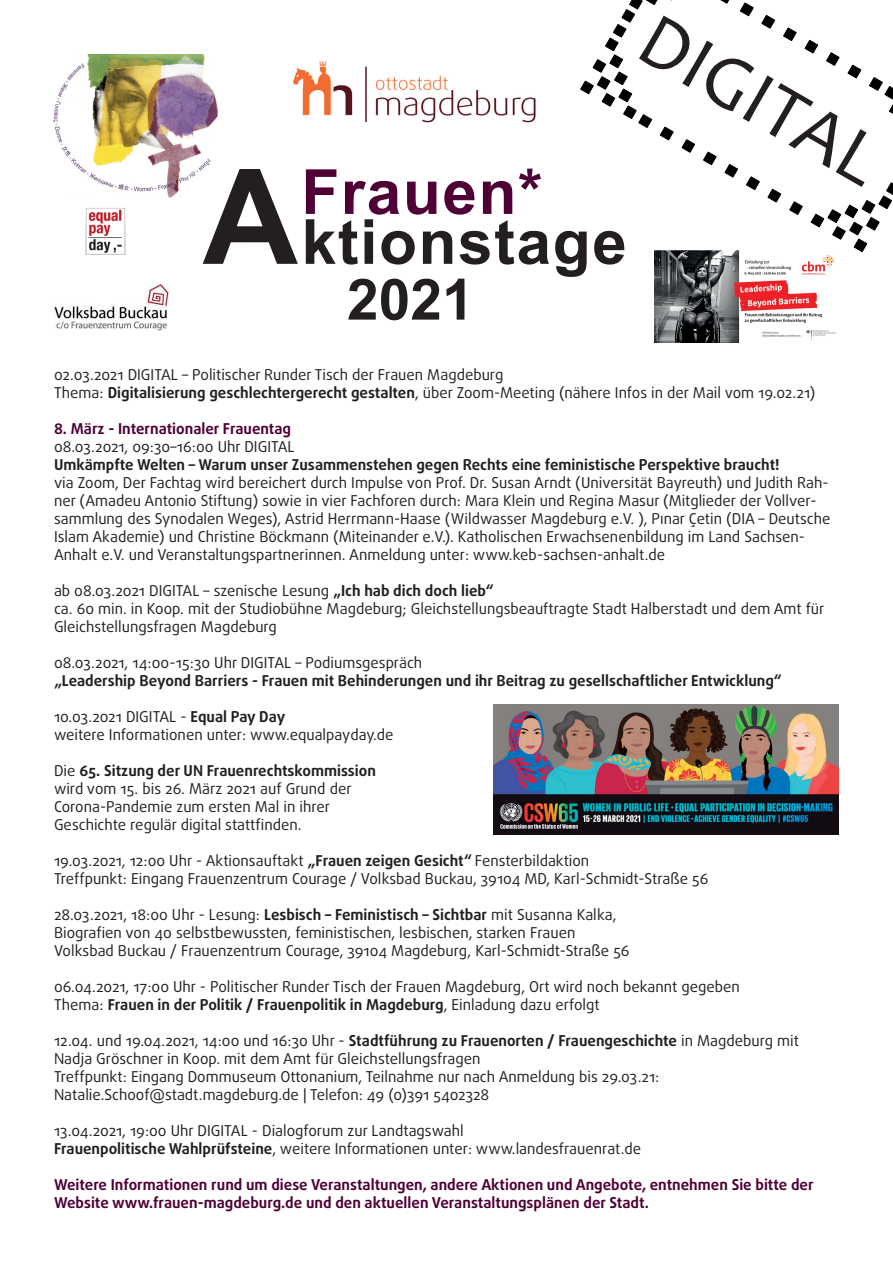
<style>
.page{position:relative;width:893px;height:1263px;background:#fff}
.page>*{position:absolute;margin:0;border:0;box-sizing:border-box;transform-origin:0 0}
.t1{font:77.7px "Candara";color:#231f20}
.t2{font:700 62.25px "Arial";letter-spacing:.025em;color:#231f20}
.t3{font:700 62.25px "Arial";letter-spacing:.025em;color:#4f0136}
.t4{font:700 57px "Arial";color:#231f20}
.t5{font:15px/18px "Daxline OT";color:#231f20}
.t6{font:700 15px "Daxline OT";color:#231f20}
.t7{font:700 15px/18px "Daxline OT";color:#4f0136}
.s1{font-size:132.45px}
.s2{font-weight:700}
.s3{font-weight:400}
</style>
<div class="page">
<img style="left:54px;top:54px;width:164px;height:144px">
<svg style="left:580px;top:0;width:313px;height:252px"></svg>
<img style="left:54px;top:283px;width:115px;height:48px">
<img style="left:292px;top:61px;width:244px;height:62px">
<img style="left:85px;top:208px;width:40px;height:46px">
<img style="left:494px;top:704px;width:345px;height:131px">
<img style="left:654px;top:251px;width:185px;height:92px">
<p class="t3" style="left:301px;top:148px;width:242px">Frauen*</p>
<p class="t2" style="left:203px;top:198px;width:426px"><span class="s1">A</span>ktionstage</p>
<p class="t4" style="left:347px;top:259px;width:128px">2021</p>
<p class="t1" style="left:670px;top:-9px;width:267px;rotate:30deg">DIGITAL</p>
<p class="t5" style="left:54px;top:365px;width:451px">02.03.2021 DIGITAL – Politischer Runder Tisch der Frauen Magdeburg</p>
<p class="t5" style="left:54px;top:383px;width:763px">Thema: <span class="s2">Digitalisierung geschlechtergerecht gestalten</span>, über Zoom-Meeting (nähere Infos in der Mail vom 19.02.21)</p>
<p class="t7" style="left:54px;top:419px;width:239px">8. März - Internationaler Frauentag</p>
<p class="t5" style="left:54px;top:437px;width:242px">08.03.2021, 09:30–16:00 Uhr DIGITAL</p>
<p class="t6" style="left:54px;top:454px;width:727px">Umkämpfte Welten – Warum unser Zusammenstehen gegen Rechts eine feministische Perspektive braucht!</p>
<p class="t5" style="left:54px;top:473px;width:778px">via Zoom, Der Fachtag wird bereichert durch Impulse von Prof. Dr. Susan Arndt (Universität Bayreuth) und Judith Rah&shy;ner (Amadeu Antonio Stiftung) sowie in vier Fachforen durch: Mara Klein und Regina Masur (Mitglieder der Vollver&shy;sammlung des Synodalen Weges), Astrid Herrmann-Haase (Wildwasser Magdeburg e.V. ), Pınar Çetin (DIA – Deutsche Islam Akademie) und Christine Böckmann (Miteinander e.V.). Katholischen Erwachsenenbildung im Land Sachsen-Anhalt e.V. und Veranstaltungspartnerinnen. Anmeldung unter: www.keb-sachsen-anhalt.de</p>
<p class="t5" style="left:54px;top:581px;width:441px">ab 08.03.2021 DIGITAL – szenische Lesung <span class="s2">„Ich hab dich doch lieb“</span></p>
<p class="t5" style="left:54px;top:599px;width:772px">ca. 60 min. in Koop. mit der Studiobühne Magdeburg; Gleichstellungsbeauftragte Stadt Halberstadt und dem Amt für<br>Gleichstellungsfragen Magdeburg</p>
<p class="t5" style="left:54px;top:653px;width:370px">08.03.2021, 14:00-15:30 Uhr DIGITAL – Podiumsgespräch</p>
<p class="t6" style="left:54px;top:670px;width:729px">„Leadership Beyond Barriers - Frauen mit Behinderungen und ihr Beitrag zu gesellschaftlicher Entwicklung“</p>
<p class="t5" style="left:54px;top:707px;width:233px">10.03.2021 DIGITAL - <span class="s2">Equal Pay Day</span></p>
<p class="t5" style="left:54px;top:725px;width:341px">weitere Informationen unter: www.equalpayday.de</p>
<p class="t6" style="left:54px;top:760px;width:323px"><span class="s3">Die</span> 65. Sitzung der UN Frauenrechtskommission</p>
<p class="t5" style="left:54px;top:779px;width:299px">wird vom 15. bis 26. März 2021 auf Grund der</p>
<p class="t5" style="left:54px;top:797px;width:278px">Corona-Pandemie zum ersten Mal in ihrer</p>
<p class="t5" style="left:54px;top:815px;width:249px">Geschichte regulär digital stattfinden.</p>
<p class="t5" style="left:54px;top:851px;width:537px">19.03.2021, 12:00 Uhr - Aktionsauftakt <span class="s2">„Frauen zeigen Gesicht“</span> Fensterbildaktion</p>
<p class="t5" style="left:54px;top:869px;width:656px">Treffpunkt: Eingang Frauenzentrum Courage / Volksbad Buckau, 39104 MD, Karl-Schmidt-Straße 56</p>
<p class="t5" style="left:54px;top:905px;width:564px">28.03.2021, 18:00 Uhr - Lesung: <span class="s2">Lesbisch – Feministisch – Sichtbar</span> mit Susanna Kalka,</p>
<p class="t5" style="left:54px;top:923px;width:523px">Biografien von 40 selbstbewussten, feministischen, lesbischen, starken Frauen</p>
<p class="t5" style="left:54px;top:941px;width:577px">Volksbad Buckau / Frauenzentrum Courage, 39104 Magdeburg, Karl-Schmidt-Straße 56</p>
<p class="t5" style="left:54px;top:977px;width:687px">06.04.2021, 17:00 Uhr - Politischer Runder Tisch der Frauen Magdeburg, Ort wird noch bekannt gegeben</p>
<p class="t6" style="left:54px;top:994px;width:547px"><span class="s3">Thema:</span> Frauen in der Politik / Frauenpolitik in Magdeburg<span class="s3">, Einladung dazu erfolgt</span></p>
<p class="t5" style="left:54px;top:1031px;width:746px">12.04. und 19.04.2021, 14:00 und 16:30 Uhr - <span class="s2">Stadtführung zu Frauenorten / Frauengeschichte</span> in Magdeburg mit</p>
<p class="t5" style="left:54px;top:1049px;width:428px">Nadja Gröschner in Koop. mit dem Amt für Gleichstellungsfragen</p>
<p class="t5" style="left:54px;top:1067px;width:607px">Treffpunkt: Eingang Dommuseum Ottonanium, Teilnahme nur nach Anmeldung bis 29.03.21:</p>
<p class="t5" style="left:54px;top:1085px;width:437px">Natalie.Schoof@stadt.magdeburg.de | Telefon: 49 (0)391 5402328</p>
<p class="t5" style="left:54px;top:1121px;width:411px">13.04.2021, 19:00 Uhr DIGITAL - Dialogforum zur Landtagswahl</p>
<p class="t5" style="left:54px;top:1139px;width:589px"><span class="s2">Frauenpolitische Wahlprüfsteine</span>, weitere Informationen unter: www.landesfrauenrat.de</p>
<p class="t7" style="left:54px;top:1175px;width:761px">Weitere Informationen rund um diese Veranstaltungen, andere Aktionen und Angebote, entnehmen Sie bitte der<br>Website www.frauen-magdeburg.de und den aktuellen Veranstaltungsplänen der Stadt.</p>
</div>
